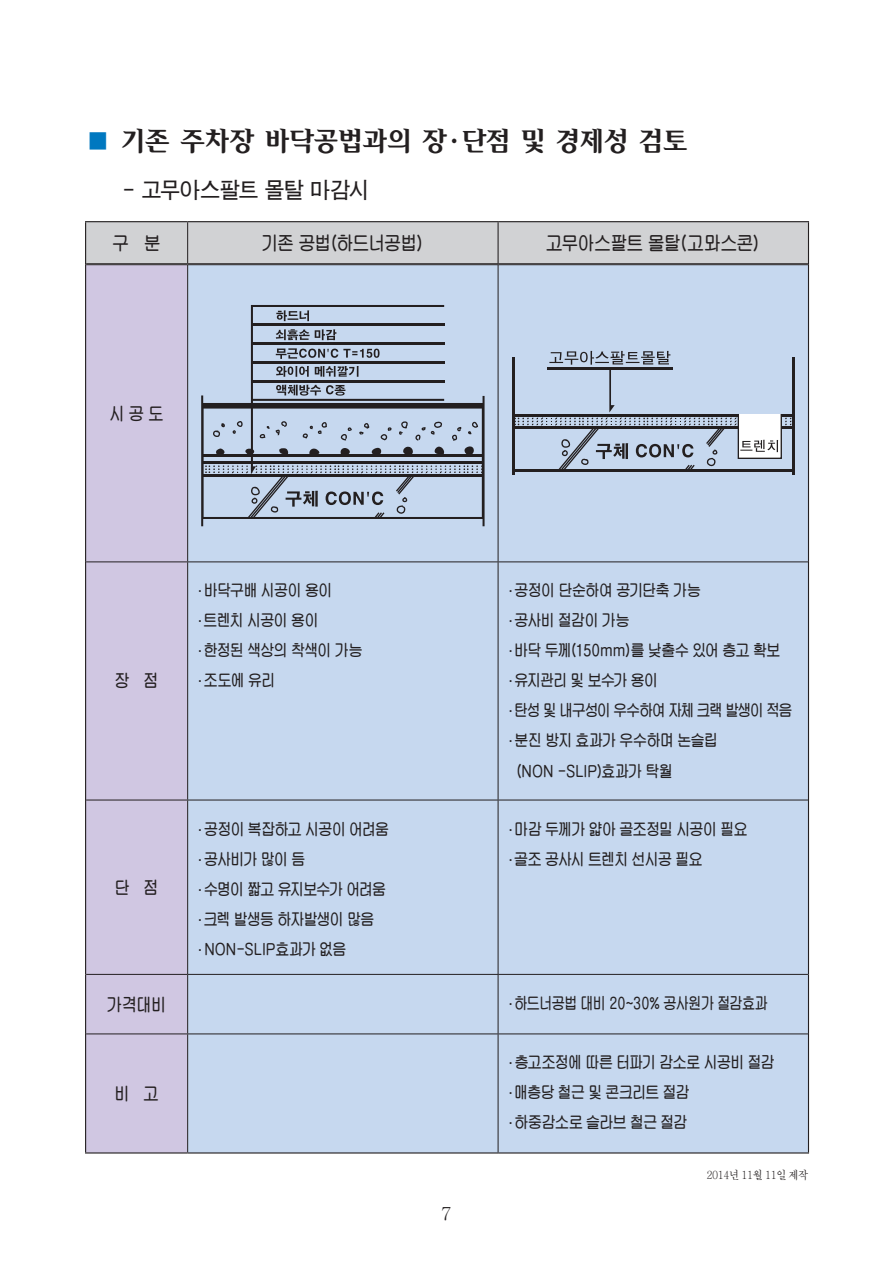
<style>
.page{position:relative;width:893px;height:1263px;background:#fff}
.page>*{position:absolute;margin:0;border:0;box-sizing:border-box;transform-origin:0 0}
.제목{font:27px "YDI Iris M KS Cpc EUC H";letter-spacing:-.055em;color:#231f20;scale:.95 1}
.제목-2{font:700 22.5px "HY Go Thic";letter-spacing:-.03em;color:#231f20;scale:.9 1}
.정규{font:700 19.5px "HYR Go Thic";letter-spacing:-.025em;color:#231f20;scale:.85 1}
.정규-2{font:700 18px "HYR Go Thic";color:#231f20;scale:.85 1}
.정규-3{font:500 18px "HY Myeong Jo";color:#231f20}
.정규-4{font:700 16.5px/30.9px "HYR Go Thic";letter-spacing:-.055em;color:#231f20;scale:.85 1}
.정규-5{font:700 16.5px "HYR Go Thic";letter-spacing:-.055em;color:#231f20;scale:.8 1}
.정규-6{font:700 16.5px "HYR Go Thic";letter-spacing:-.085em;color:#231f20;scale:.83 1}
.정규-7{font:700 16.5px "HYR Go Thic";letter-spacing:-.035em;color:#231f20;scale:.85 1}
.정규-8{font:700 16.5px "HYR Go Thic";letter-spacing:-.075em;color:#231f20;scale:.85 1}
.정규-9{font:500 11.25px "HY Myeong Jo";letter-spacing:-.05em;color:#231f20;scale:.88 1}
.s1{color:#0078c0}
.s2{font-family:"YDIYGO120";font-weight:400}
</style>
<div class="page">
<div style="left:86px;top:222px;width:722px;height:41px;background:#d1d2d4"></div>
<div style="left:86px;top:265px;width:101px;height:887px;background:#d0c7e2"></div>
<div style="left:188px;top:265px;width:620px;height:887px;background:#c6d8ef"></div>
<hr style="left:498px;top:222px;width:1px;height:41px;background:#231f20">
<hr style="left:85px;top:221px;width:103px;height:1px;background:#231f20">
<hr style="left:85px;top:222px;width:1px;height:42px;background:#231f20">
<hr style="left:188px;top:221px;width:310px;height:1px;background:#231f20">
<hr style="left:498px;top:221px;width:311px;height:1px;background:#231f20">
<hr style="left:808px;top:222px;width:1px;height:42px;background:#231f20">
<hr style="left:85px;top:264px;width:1px;height:298px;background:#231f20">
<hr style="left:808px;top:264px;width:1px;height:298px;background:#231f20">
<hr style="left:85px;top:562px;width:1px;height:238px;background:#231f20">
<hr style="left:808px;top:562px;width:1px;height:238px;background:#231f20">
<hr style="left:85px;top:800px;width:1px;height:174px;background:#231f20">
<hr style="left:808px;top:800px;width:1px;height:174px;background:#231f20">
<hr style="left:85px;top:974px;width:1px;height:60px;background:#231f20">
<hr style="left:808px;top:974px;width:1px;height:60px;background:#231f20">
<hr style="left:85px;top:1034px;width:1px;height:118px;background:#231f20">
<hr style="left:808px;top:1034px;width:1px;height:118px;background:#231f20">
<hr style="left:85px;top:1152px;width:103px;height:1px;background:#231f20">
<hr style="left:188px;top:1152px;width:310px;height:1px;background:#231f20">
<hr style="left:498px;top:1152px;width:311px;height:1px;background:#231f20">
<hr style="left:187px;top:222px;width:1px;height:41px;background:#231f20">
<hr style="left:86px;top:263px;width:102px;height:1px;background:#231f20">
<hr style="left:86px;top:264px;width:102px;height:1px;background:#231f20">
<hr style="left:188px;top:263px;width:310px;height:1px;background:#231f20">
<hr style="left:188px;top:264px;width:310px;height:1px;background:#231f20">
<hr style="left:498px;top:263px;width:310px;height:1px;background:#231f20">
<hr style="left:498px;top:264px;width:310px;height:1px;background:#231f20">
<hr style="left:187px;top:265px;width:1px;height:296px;background:#231f20">
<hr style="left:498px;top:265px;width:1px;height:296px;background:#231f20">
<hr style="left:86px;top:561px;width:102px;height:1px;background:#231f20">
<hr style="left:188px;top:561px;width:310px;height:1px;background:#231f20">
<hr style="left:187px;top:562px;width:1px;height:238px;background:#231f20">
<hr style="left:498px;top:561px;width:310px;height:1px;background:#231f20">
<hr style="left:498px;top:562px;width:1px;height:238px;background:#231f20">
<hr style="left:86px;top:800px;width:102px;height:1px;background:#231f20">
<hr style="left:188px;top:800px;width:310px;height:1px;background:#231f20">
<hr style="left:187px;top:800px;width:1px;height:174px;background:#231f20">
<hr style="left:498px;top:800px;width:310px;height:1px;background:#231f20">
<hr style="left:498px;top:800px;width:1px;height:174px;background:#231f20">
<hr style="left:86px;top:974px;width:102px;height:1px;background:#231f20">
<hr style="left:188px;top:974px;width:310px;height:1px;background:#231f20">
<hr style="left:187px;top:975px;width:1px;height:58px;background:#231f20">
<hr style="left:498px;top:974px;width:310px;height:1px;background:#231f20">
<hr style="left:498px;top:975px;width:1px;height:58px;background:#231f20">
<hr style="left:86px;top:1033px;width:102px;height:1px;background:#231f20">
<hr style="left:188px;top:1033px;width:310px;height:1px;background:#231f20">
<hr style="left:187px;top:1034px;width:1px;height:118px;background:#231f20">
<hr style="left:498px;top:1033px;width:310px;height:1px;background:#231f20">
<hr style="left:498px;top:1034px;width:1px;height:118px;background:#231f20">
<svg style="left:201px;top:305px;width:284px;height:221px;background:#a9b7ca"></svg>
<svg style="left:374px;top:512px;width:10px;height:6px"></svg>
<svg style="left:396px;top:475px;width:18px;height:39px"></svg>
<svg style="left:213px;top:423px;width:12px;height:14px"></svg>
<svg style="left:232px;top:421px;width:11px;height:13px"></svg>
<svg style="left:216px;top:448px;width:13px;height:11px"></svg>
<svg style="left:244px;top:448px;width:11px;height:7px"></svg>
<svg style="left:259px;top:426px;width:11px;height:13px"></svg>
<svg style="left:276px;top:421px;width:11px;height:14px"></svg>
<svg style="left:278px;top:448px;width:10px;height:8px"></svg>
<svg style="left:303px;top:422px;width:24px;height:16px"></svg>
<svg style="left:308px;top:447px;width:12px;height:9px"></svg>
<svg style="left:339px;top:427px;width:13px;height:28px"></svg>
<svg style="left:359px;top:423px;width:10px;height:12px"></svg>
<svg style="left:371px;top:448px;width:11px;height:8px"></svg>
<svg style="left:381px;top:427px;width:11px;height:13px"></svg>
<svg style="left:399px;top:421px;width:79px;height:35px;background:#a9b7ca"></svg>
<svg style="left:276px;top:310px;width:33px;height:11px"></svg>
<svg style="left:326px;top:491px;width:57px;height:14px"></svg>
<svg style="left:276px;top:329px;width:60px;height:11px"></svg>
<svg style="left:276px;top:348px;width:104px;height:11px"></svg>
<svg style="left:276px;top:366px;width:33px;height:11px"></svg>
<svg style="left:315px;top:366px;width:44px;height:11px"></svg>
<svg style="left:276px;top:385px;width:69px;height:11px"></svg>
<svg style="left:247px;top:466px;width:71px;height:52px;background:#9eabbd"></svg>
<hr style="left:512px;top:358px;width:2px;height:117px;background:#231f20">
<hr style="left:513px;top:414px;width:280px;height:2px;background:#231f20">
<hr style="left:513px;top:427px;width:280px;height:2px;background:#231f20">
<svg style="left:514px;top:416px;width:278px;height:11px;background:#95a1b1"></svg>
<svg style="left:684px;top:465px;width:11px;height:5px"></svg>
<svg style="left:706px;top:429px;width:18px;height:37px"></svg>
<svg style="left:558px;top:429px;width:70px;height:41px;background:#a5b2c5"></svg>
<svg style="left:636px;top:444px;width:57px;height:13px"></svg>
<hr style="left:792px;top:358px;width:2px;height:117px;background:#231f20">
<hr style="left:513px;top:470px;width:280px;height:2px;background:#231f20">
<svg style="left:549px;top:351px;width:121px;height:61px;background:#b6c6da"></svg>
<hr style="left:547px;top:368px;width:125px;height:2px;background:#231f20">
<div style="left:738px;top:413px;width:44px;height:46px;background:#fff;border:1px solid #231f20"></div>
<svg style="left:740px;top:440px;width:38px;height:12px"></svg>
<p class="제목" style="left:85px;top:128px;width:636px"><span class="s1">■</span> 기존 주차장 바닥공법과의 장·단점 및 경제성 검토</p>
<p class="제목-2" style="left:122px;top:179px;width:276px">- 고무아스팔트 몰탈 마감시</p>
<p class="정규" style="left:113px;top:233px;width:58px">구 분</p>
<p class="정규" style="left:262px;top:233px;width:193px">기존 공법(하드너공법)</p>
<p class="정규" style="left:546px;top:233px;width:254px">고무아스팔트 몰탈(고뫄스콘)</p>
<p class="정규-2" style="left:109px;top:404px;width:66px">시 공 도</p>
<p class="정규-2" style="left:114px;top:672px;width:54px">장 점</p>
<p class="정규-4" style="left:192px;top:575px;width:167px"><span class="s2">ㆍ</span>바닥구배 시공이 용이</p>
<p class="정규-4" style="left:192px;top:605px;width:151px"><span class="s2">ㆍ</span>트렌치 시공이 용이</p>
<p class="정규-4" style="left:192px;top:635px;width:202px"><span class="s2">ㆍ</span>한정된 색상의 착색이 가능</p>
<p class="정규-4" style="left:192px;top:665px;width:100px"><span class="s2">ㆍ</span>조도에 유리</p>
<p class="정규-2" style="left:114px;top:878px;width:54px">단 점</p>
<p class="정규-4" style="left:192px;top:813px;width:234px"><span class="s2">ㆍ</span>공정이 복잡하고 시공이 어려움</p>
<p class="정규-4" style="left:192px;top:843px;width:135px"><span class="s2">ㆍ</span>공사비가 많이 듬</p>
<p class="정규-4" style="left:192px;top:873px;width:230px"><span class="s2">ㆍ</span>수명이 짧고 유지보수가 어려움</p>
<p class="정규-4" style="left:192px;top:903px;width:216px"><span class="s2">ㆍ</span>크렉 발생등 하자발생이 많음</p>
<p class="정규-4" style="left:192px;top:933px;width:183px"><span class="s2">ㆍ</span>NON-SLIP효과가 없음</p>
<p class="정규-7" style="left:502px;top:582px;width:235px"><span class="s2">ㆍ</span>공정이 단순하여 공기단축 가능</p>
<p class="정규-4" style="left:502px;top:605px;width:152px"><span class="s2">ㆍ</span>공사비 절감이 가능</p>
<p class="정규-4" style="left:502px;top:635px;width:329px"><span class="s2">ㆍ</span>바닥 두께(150mm)를 낮출수 있어 층고 확보</p>
<p class="정규-8" style="left:502px;top:672px;width:185px"><span class="s2">ㆍ</span>유지관리 및 보수가 용이</p>
<p class="정규-6" style="left:502px;top:702px;width:351px"><span class="s2">ㆍ</span>탄성 및 내구성이 우수하여 자체 크랙 발생이 적음</p>
<p class="정규-4" style="left:515px;top:725px;width:240px;text-indent:-13px"><span class="s2">ㆍ</span>분진 방지 효과가 우수하며 논슬립 (NON -SLIP)효과가 탁월</p>
<p class="정규-4" style="left:502px;top:813px;width:290px"><span class="s2">ㆍ</span>마감 두께가 얇아 골조정밀 시공이 필요</p>
<p class="정규-4" style="left:502px;top:843px;width:237px"><span class="s2">ㆍ</span>골조 공사시 트렌치 선시공 필요</p>
<p class="정규-2" style="left:107px;top:995px;width:72px">가격대비</p>
<p class="정규-5" style="left:502px;top:995px;width:334px"><span class="s2">ㆍ</span>하드너공법 대비 20~30% 공사원가 절감효과</p>
<p class="정규-2" style="left:114px;top:1084px;width:54px">비 고</p>
<p class="정규-3" style="left:441px;top:1205px;width:13px">7</p>
<p class="정규-4" style="left:502px;top:1047px;width:322px"><span class="s2">ㆍ</span>층고조정에 따른 터파기 감소로 시공비 절감</p>
<p class="정규-4" style="left:502px;top:1077px;width:222px"><span class="s2">ㆍ</span>매층당 철근 및 콘크리트 절감</p>
<p class="정규-4" style="left:502px;top:1107px;width:219px"><span class="s2">ㆍ</span>하중감소로 슬라브 철근 절감</p>
<p class="정규-9" style="left:706px;top:1169px;width:117px">2014년 11월 11일 제작</p>
</div>
